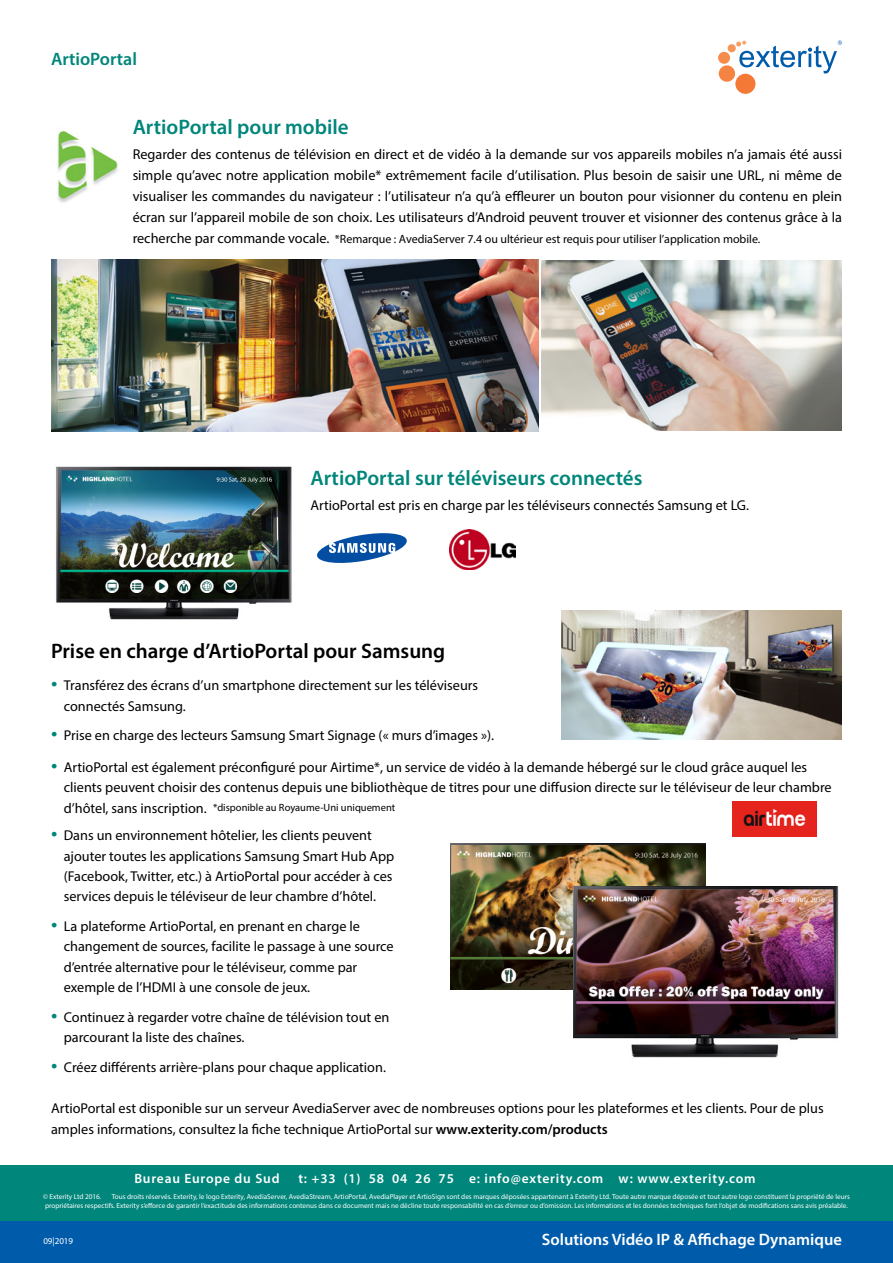
<style>
.page{position:relative;width:893px;height:1263px;background:#fff}
.page>*{position:absolute;margin:0;border:0;box-sizing:border-box;transform-origin:0 0}
.copy_text{font:600 21px "Myriad Pro";color:#00867b}
.copy_text-2{font:600 21px "Myriad Pro";color:#000}
.t1{font:600 18px "Myriad Pro";color:#00867b}
.Contact_details{font:600 16.5px "Myriad Pro";color:#fff}
.copy_text-3{font:14.25px/20.4px "Myriad Pro";color:#000}
.t2{font:600 13.5px "Myriad Pro";letter-spacing:.06em;color:#fff}
.copy_text-4{font:12px "Myriad Pro";color:#000}
.copy_text-5{font:10.5px "Myriad Pro";color:#000}
.t3{font:9px "Myriad Pro";color:#fff}
.t4{font:7.2px/8.7px "Myriad Pro";color:#fff;text-align:right}
.s1{font-size:14.25px}
.s2{font-size:22.5px;color:#00867b}
.s3{font-weight:600}
</style>
<div class="page">
<svg style="left:317px;top:533px;width:90px;height:30px"></svg>
<img style="left:449px;top:529px;width:66px;height:40px">
<img style="left:562px;top:610px;width:280px;height:130px">
<div style="left:0;top:1220px;width:893px;height:43px;background:#005cab"></div>
<div style="left:0;top:1165px;width:893px;height:55px;background:#00867b"></div>
<div style="left:728px;top:44px;width:8px;height:8px;background:#f79557;border-radius:50%"></div>
<div style="left:718px;top:52px;width:12px;height:12px;background:#f68c4c;border-radius:50%"></div>
<div style="left:719px;top:65px;width:16px;height:17px;background:#f58342;border-radius:50%"></div>
<div style="left:735px;top:74px;width:20px;height:20px;background:#f47937;border-radius:50%"></div>
<svg style="left:736px;top:41px;width:106px;height:33px"></svg>
<img style="left:51px;top:259px;width:488px;height:172px">
<img style="left:541px;top:260px;width:301px;height:170px">
<img style="left:57px;top:131px;width:61px;height:72px">
<img style="left:450px;top:844px;width:256px;height:146px">
<img style="left:56px;top:466px;width:236px;height:154px">
<img style="left:573px;top:886px;width:266px;height:172px">
<img style="left:732px;top:801px;width:84px;height:35px">
<p class="t1" style="left:51px;top:47px;width:87px">ArtioPortal</p>
<p class="copy_text" style="left:133px;top:114px;width:218px">ArtioPortal pour mobile</p>
<p class="copy_text-3" style="left:133px;top:144px;width:711px;line-height:21px;text-align:justify">Regarder des contenus de télévision en direct et de vidéo à la demande sur vos appareils mobiles n’a jamais été aussi simple qu’avec notre application mobile* extrêmement facile d’utilisation. Plus besoin de saisir une URL, ni même de visualiser les commandes du navigateur : l’utilisateur n’a qu’à effleurer un bouton pour visionner du contenu en plein écran sur l’appareil mobile de son choix. Les utilisateurs d’Android peuvent trouver et visionner des contenus grâce à la</p>
<p class="copy_text-4" style="left:133px;top:232px;width:629px"><span class="s1">recherche par commande vocale.</span> *Remarque : AvediaServer 7.4 ou ultérieur est requis pour utiliser l’application mobile.</p>
<p class="copy_text" style="left:310px;top:464px;width:334px">ArtioPortal sur téléviseurs connectés</p>
<p class="copy_text-3" style="left:310px;top:495px;width:440px">ArtioPortal est pris en charge par les téléviseurs connectés Samsung et LG.</p>
<p class="copy_text-2" style="left:51px;top:637px;width:396px">Prise en charge d’ArtioPortal pour Samsung</p>
<p class="copy_text-3" style="left:64px;top:675px;width:416px;text-indent:-13px"><span class="s2">•</span> Transférez des écrans d’un smartphone directement sur les téléviseurs connectés Samsung.</p>
<p class="copy_text-3" style="left:51px;top:725px;width:445px"><span class="s2">•</span> Prise en charge des lecteurs Samsung Smart Signage (« murs d’images »).</p>
<p class="copy_text-3" style="left:64px;top:756px;width:769px;text-indent:-13px"><span class="s2">•</span> ArtioPortal est également préconfiguré pour Airtime*, un service de vidéo à la demande hébergé sur le cloud grâce auquel les clients peuvent choisir des contenus depuis une bibliothèque de titres pour une diffusion directe sur le téléviseur de leur chambre</p>
<p class="copy_text-5" style="left:64px;top:801px;width:333px"><span class="s1">d’hôtel, sans inscription.</span> *disponible au Royaume-Uni uniquement</p>
<p class="copy_text-3" style="left:64px;top:825px;width:332px;text-indent:-13px"><span class="s2">•</span> Dans un environnement hôtelier, les clients peuvent ajouter toutes les applications Samsung Smart Hub App (Facebook, Twitter, etc.) à ArtioPortal pour accéder à ces services depuis le téléviseur de leur chambre d’hôtel.</p>
<p class="copy_text-3" style="left:64px;top:916px;width:331px;text-indent:-13px"><span class="s2">•</span> La plateforme ArtioPortal, en prenant en charge le changement de sources, facilite le passage à une source d’entrée alternative pour le téléviseur, comme par exemple de l’HDMI à une console de jeux.</p>
<p class="copy_text-3" style="left:64px;top:1006px;width:327px;text-indent:-13px"><span class="s2">•</span> Continuez à regarder votre chaîne de télévision tout en parcourant la liste des chaînes.</p>
<p class="copy_text-3" style="left:51px;top:1056px;width:336px"><span class="s2">•</span> Créez différents arrière-plans pour chaque application.</p>
<p class="copy_text-3" style="left:51px;top:1097px;width:774px;line-height:21px">ArtioPortal est disponible sur un serveur AvediaServer avec de nombreuses options pour les plateformes et les clients. Pour de plus amples informations, consultez la fiche technique ArtioPortal sur <span class="s3">www.exterity.com/products</span></p>
<p class="t2" style="left:134px;top:1169px;width:147px">Bureau Europe du Sud</p>
<p class="t2" style="left:298px;top:1169px;width:459px">t: +33 (1) 58 04 26 75 e: info@exterity.com w: www.exterity.com</p>
<p class="t4" style="left:43px;top:1192px;width:60px">© Exterity Ltd 2016.</p>
<p class="t4" style="left:45px;top:1192px;width:806px">Tous droits réservés. Exterity, le logo Exterity, AvediaServer, AvediaStream, ArtioPortal, AvediaPlayer et ArtioSign sont des marques déposées appartenant à Exterity Ltd. Toute autre marque déposée et tout autre logo constituent la propriété de leurs<br>propriétaires respectifs. Exterity s’efforce de garantir l’exactitude des informations contenus dans ce document mais ne décline toute responsabilité en cas d’erreur ou d’omission. Les informations et les données techniques font l’objet de modifications sans avis préalable.</p>
<p class="t3" style="left:43px;top:1236px;width:31px">09|2019</p>
<p class="Contact_details" style="left:542px;top:1229px;width:302px">Solutions Vidéo IP &amp; Affichage Dynamique</p>
</div>
